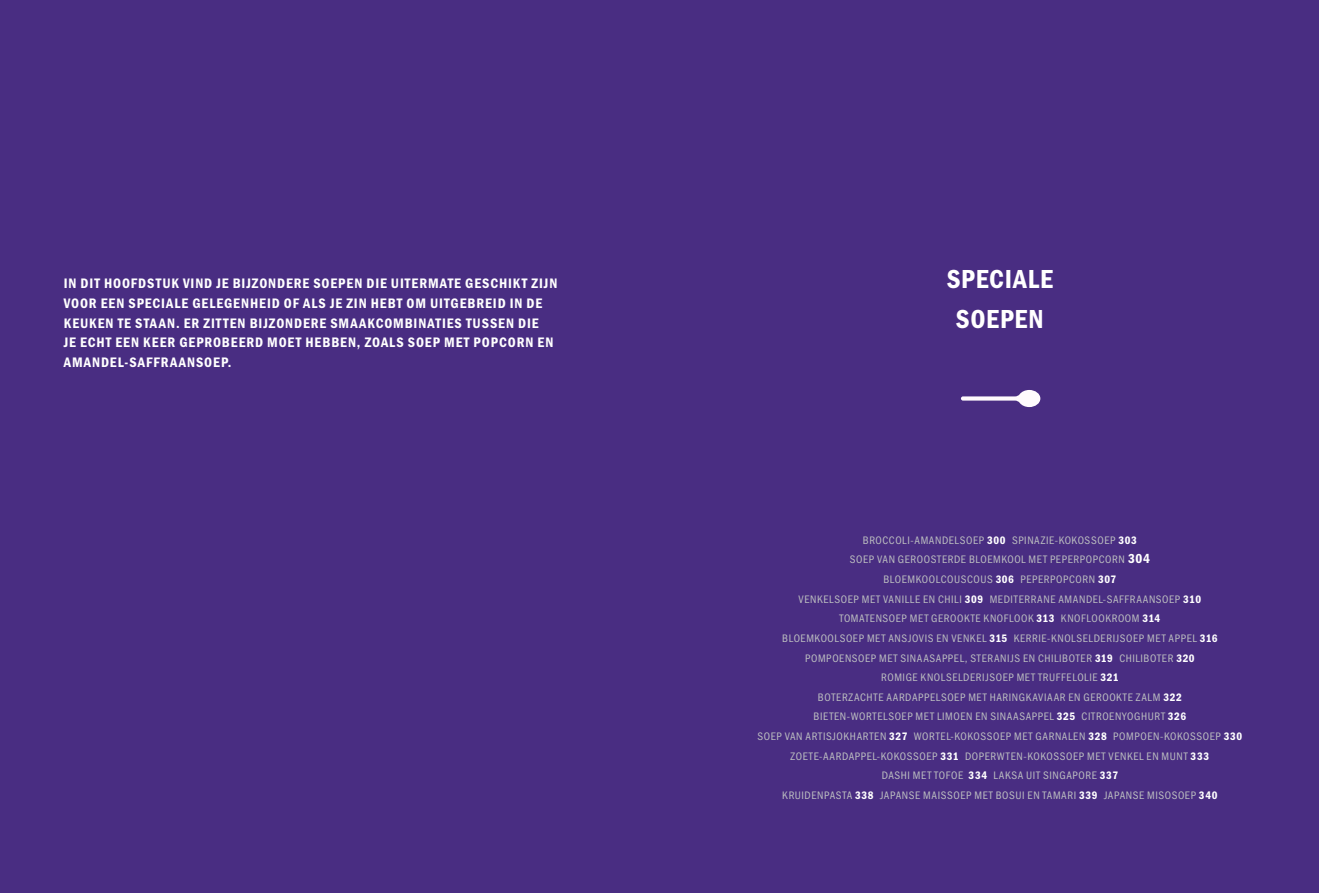
<style>
.page{position:relative;width:1319px;height:893px;background:#fff}
.page>*{position:absolute;margin:0;border:0;box-sizing:border-box;transform-origin:0 0}
.t1{font:27px/39.3px "Franklin Gothic URW Con Dem";letter-spacing:.025em;color:#fff;text-align:center}
.t2{font:14.25px/19.6px "Franklin Gothic URW Con Dem";letter-spacing:.065em;color:#fff}
.t3{font:11.25px/19.6px "Franklin Gothic URW Con Boo";letter-spacing:.055em;color:#bcbec0;text-align:center}
.s1{font-family:"Franklin Gothic URW Con Dem";color:#fff}
.s2{font-family:"Franklin Gothic URW Con Dem";font-size:13.5px;color:#fff}
</style>
<div class="page">
<div style="left:0;top:0;width:1318px;height:893px;background:#492d82"></div>
<svg style="left:961px;top:390px;width:79px;height:17px"></svg>
<p class="t2" style="left:64px;top:273px;width:495px">IN DIT HOOFDSTUK VIND JE BIJZONDERE SOEPEN DIE UITERMATE GESCHIKT ZIJN VOOR EEN SPECIALE GELEGENHEID OF ALS JE ZIN HEBT OM UITGEBREID IN DE KEUKEN TE STAAN. ER ZITTEN BIJZONDERE SMAAKCOMBINATIES TUSSEN DIE<br>JE ECHT EEN KEER GEPROBEERD MOET HEBBEN, ZOALS SOEP MET POPCORN EN AMANDEL-SAFFRAANSOEP.</p>
<h1 class="t1" style="left:946px;top:259px;width:108px">SPECIALE<br>SOEPEN</h1>
<p class="t3" style="left:757px;top:530px;width:486px">BROCCOLI-AMANDELSOEP <span class="s1">300</span> SPINAZIE-KOKOSSOEP <span class="s1">303<br></span>SOEP VAN GEROOSTERDE BLOEMKOOL MET PEPERPOPCORN <span class="s2">304<br></span>BLOEMKOOLCOUSCOUS <span class="s1">306</span> PEPERPOPCORN <span class="s1">307<br></span>VENKELSOEP MET VANILLE EN CHILI <span class="s1">309</span> MEDITERRANE AMANDEL-SAFFRAANSOEP <span class="s1">310<br></span>TOMATENSOEP MET GEROOKTE KNOFLOOK <span class="s1">313</span> KNOFLOOKROOM <span class="s1">314<br></span>BLOEMKOOLSOEP MET ANSJOVIS EN VENKEL <span class="s1">315</span> KERRIE-KNOLSELDERIJSOEP MET APPEL <span class="s1">316<br></span>POMPOENSOEP MET SINAASAPPEL, STERANIJS EN CHILIBOTER <span class="s1">319</span> CHILIBOTER <span class="s1">320<br></span>ROMIGE KNOLSELDERIJSOEP MET TRUFFELOLIE <span class="s1">321<br></span>BOTERZACHTE AARDAPPELSOEP MET HARINGKAVIAAR EN GEROOKTE ZALM <span class="s1">322<br></span>BIETEN-WORTELSOEP MET LIMOEN EN SINAASAPPEL <span class="s1">325</span> CITROENYOGHURT <span class="s1">326<br></span>SOEP VAN ARTISJOKHARTEN <span class="s1">327</span> WORTEL-KOKOSSOEP MET GARNALEN <span class="s1">328</span> POMPOEN-KOKOSSOEP <span class="s1">330<br></span>ZOETE-AARDAPPEL-KOKOSSOEP <span class="s1">331</span> DOPERWTEN-KOKOSSOEP MET VENKEL EN MUNT <span class="s1">333<br></span>DASHI MET TOFOE <span class="s1">334</span> LAKSA UIT SINGAPORE <span class="s1">337<br></span>KRUIDENPASTA <span class="s1">338</span> JAPANSE MAISSOEP MET BOSUI EN TAMARI <span class="s1">339</span> JAPANSE MISOSOEP <span class="s1">340</span></p>
</div>
